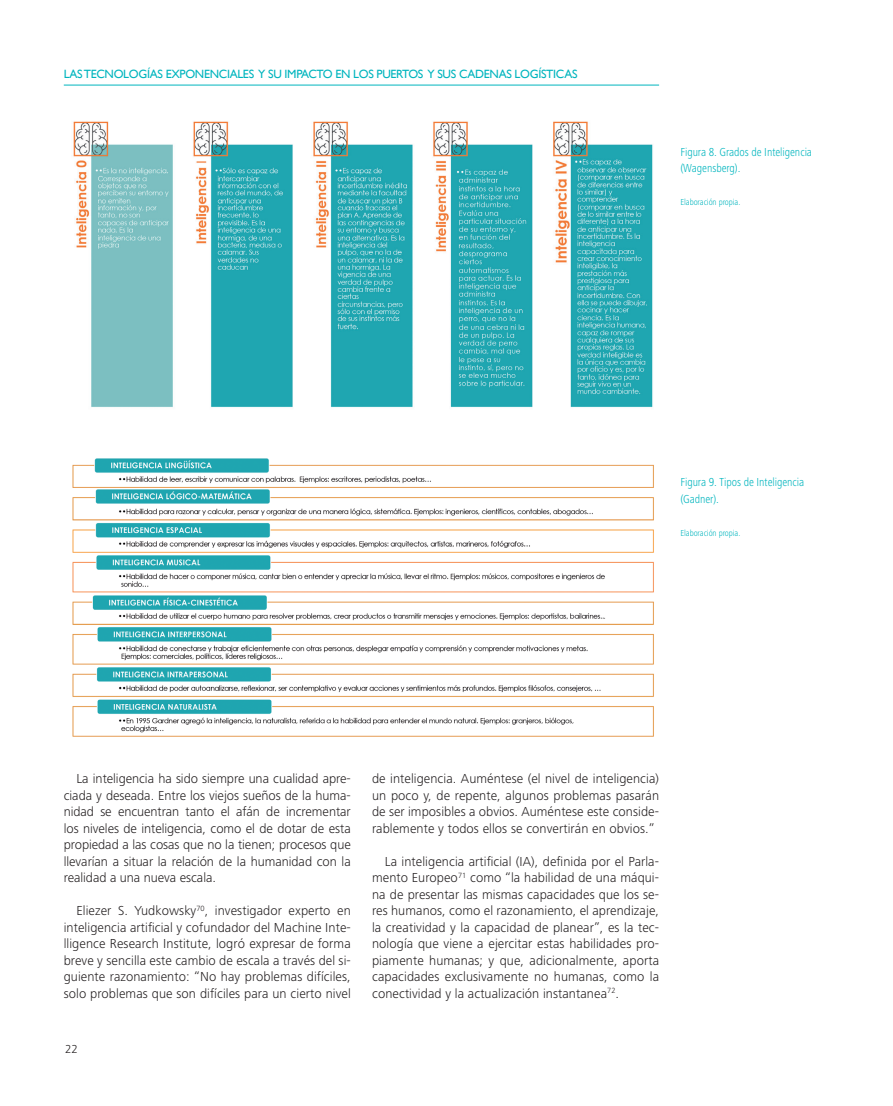
<style>
.page{position:relative;width:893px;height:1106px;background:#fff}
.page>*{position:absolute;margin:0;border:0;box-sizing:border-box;transform-origin:0 0}
.t1{font:300 13.5px/16.5px "Frutiger Next LT";letter-spacing:.005em;color:#231f20;text-align:justify}
.t2{font:300 condensed 12px/16.5px "Frutiger Next LT";letter-spacing:-.005em;color:#00b5be}
.t3{font:12px "Gill Sans";letter-spacing:-.025em;color:#00b5be}
.t4{font:300 12px "Frutiger Next LT";color:#231f20}
.t5{font:300 condensed 9px "Frutiger Next LT";letter-spacing:-.005em;color:#00b5be}
</style>
<div class="page">
<hr style="left:64px;top:85px;width:595px;height:1px;background:#00b5be">
<img style="left:73px;top:121px;width:580px;height:287px">
<img style="left:72px;top:458px;width:582px;height:279px">
<p class="t3" style="left:64px;top:67px;width:515px">LAS TECNOLOGÍAS EXPONENCIALES Y SU IMPACTO EN LOS PUERTOS Y SUS CADENAS LOGÍSTICAS</p>
<p class="t2" style="left:680px;top:144px;width:133px">Figura 8. Grados de Inteligencia (Wagensberg).</p>
<p class="t5" style="left:680px;top:197px;width:62px">Elaboración propia.</p>
<p class="t2" style="left:680px;top:474px;width:126px">Figura 9. Tipos de Inteligencia (Gadner).</p>
<p class="t5" style="left:680px;top:527px;width:62px">Elaboración propia.</p>
<p class="t1" style="left:64px;top:770px;width:289px;text-indent:13px">La inteligencia ha sido siempre una cualidad apre&shy;ciada y deseada. Entre los viejos sueños de la huma&shy;nidad se encuentran tanto el afán de incrementar los niveles de inteligencia, como el de dotar de esta propiedad a las cosas que no la tienen; procesos que llevarían a situar la relación de la humanidad con la realidad a una nueva escala.</p>
<p class="t1" style="left:64px;top:902px;width:289px;text-indent:13px">Eliezer S. Yudkowsky<sup>70</sup>, investigador experto en inteligencia artificial y cofundador del Machine Inte&shy;lligence Research Institute, logró expresar de forma breve y sencilla este cambio de escala a través del si&shy;guiente razonamiento: “No hay problemas difíciles, solo problemas que son difíciles para un cierto nivel</p>
<p class="t4" style="left:65px;top:1042px;width:14px">22</p>
<p class="t1" style="left:372px;top:770px;width:289px">de inteligencia. Auméntese (el nivel de inteligencia) un poco y, de repente, algunos problemas pasarán de ser imposibles a obvios. Auméntese este conside&shy;rablemente y todos ellos se convertirán en obvios.”</p>
<p class="t1" style="left:372px;top:853px;width:289px;text-indent:13px">La inteligencia artificial (IA), definida por el Parla&shy;mento Europeo<sup>71</sup> como “la habilidad de una máqui&shy;na de presentar las mismas capacidades que los se&shy;res humanos, como el razonamiento, el aprendizaje, la creatividad y la capacidad de planear”, es la tec&shy;nología que viene a ejercitar estas habilidades pro&shy;piamente humanas; y que, adicionalmente, aporta capacidades exclusivamente no humanas, como la conectividad y la actualización instantanea<sup>72</sup>.</p>
</div>
